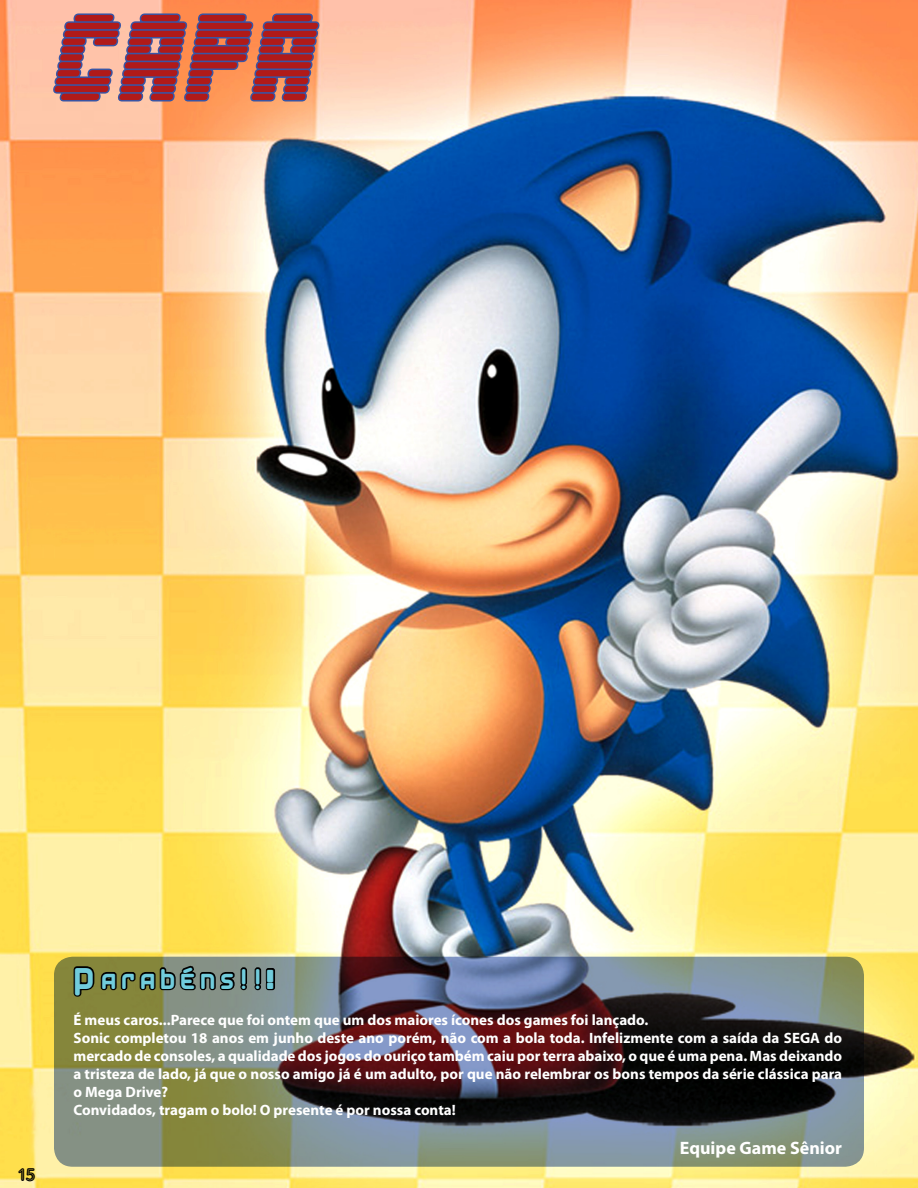
<style>
.page{position:relative;width:918px;height:1188px;background:#fff}
.page>*{position:absolute;margin:0;border:0;box-sizing:border-box;transform-origin:0 0}
.t1{font:105px "Abduction 2002";color:#b01a19}
.t2{font:24px "Airstrip Four";letter-spacing:.2em;color:#71ccdc}
.t3{font:700 18px "Myriad Pro";color:#fff}
.t4{font:18px "Adam Gorry Inline";color:#000}
.t5{font:700 15px/18px "Myriad Pro";color:#fff}
.s1{font-size:33px}
.s2{font-family:"Almanaque Normal"}
</style>
<div class="page">
<img style="left:0;top:0;width:918px;height:1188px">
<svg style="left:51px;top:12px;width:269px;height:91px;background:#a7828c"></svg>
<svg style="left:55px;top:957px;width:808px;height:209px;background:#5f5e59"></svg>
<div style="left:54px;top:957px;width:810px;height:210px;border:2px solid #3456a6;border-radius:18px"></div>
<svg style="left:72px;top:964px;width:206px;height:34px;background:#575c43"></svg>
<h1 class="t1" style="left:54px;top:-9px;width:266px">Capa</h1>
<p class="t4" style="left:18px;top:1164px;width:18px">15</p>
<h2 class="t2" style="left:74px;top:967px;width:203px"><span class="s1">P</span>ARABÉNS!!<span class="s2">!</span></h2>
<p class="t5" style="left:74px;top:1010px;width:770px">É meus caros...Parece que foi ontem que um dos maiores ícones dos games foi lançado.<br>Sonic completou 18 anos em junho deste ano porém, não com a bola toda. Infelizmente com a saída da SEGA do mercado de consoles, a qualidade dos jogos do ouriço também caiu por terra abaixo, o que é uma pena. Mas deixando a tristeza de lado, já que o nosso amigo já é um adulto, por que não relembrar os bons tempos da série clássica para o Mega Drive?<br>Convidados, tragam o bolo! O presente é por nossa conta!</p>
<p class="t3" style="left:680px;top:1136px;width:164px">Equipe Game Sênior</p>
</div>
